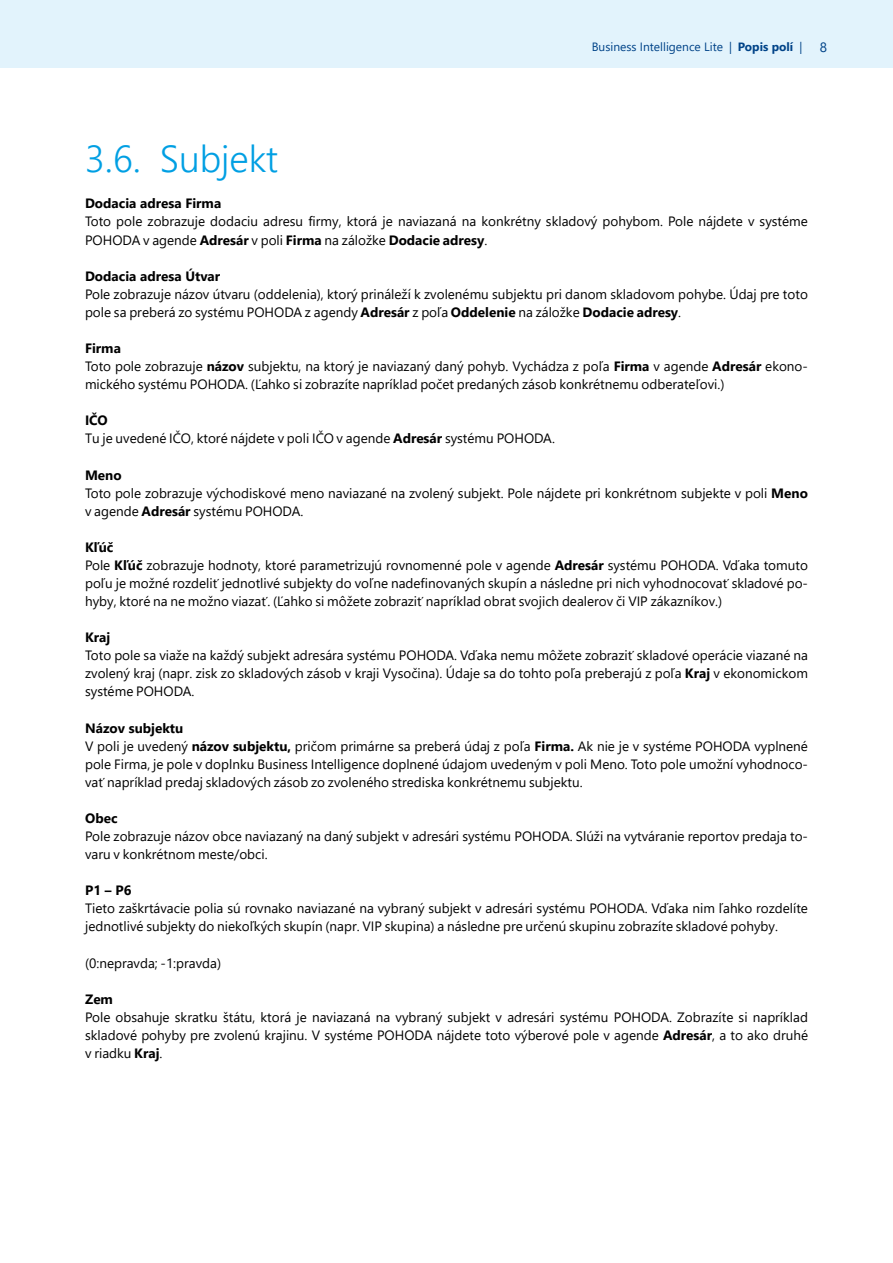
<style>
.page{position:relative;width:893px;height:1263px;background:#fff}
.page>*{position:absolute;margin:0;border:0;box-sizing:border-box;transform-origin:0 0}
.t1{font:300 37.5px "Segoe UI";color:#009fe3}
.t2{font:13.5px/18.1px "Segoe UI";color:#000}
.t3{font:700 13.5px "Segoe UI";color:#000}
.t4{font:13.5px "Segoe UI";color:#004388}
.t5{font:12px "Segoe UI";color:#004388}
.s1{font-weight:700}
</style>
<div class="page">
<div style="left:0;top:0;width:893px;height:68px;background:#e2f3fc"></div>
<p class="t5" style="left:592px;top:36px;width:212px">Business Intelligence Lite | <span class="s1">Popis polí</span> |</p>
<p class="t4" style="left:820px;top:35px;width:9px">8</p>
<h1 class="t1" style="left:85px;top:124px;width:195px">3.6. Subjekt</h1>
<p class="t3" style="left:85px;top:191px;width:138px">Dodacia adresa Firma</p>
<p class="t2" style="left:85px;top:211px;width:724px">Toto pole zobrazuje dodaciu adresu firmy, ktorá je naviazaná na konkrétny skladový pohybom. Pole nájdete v systéme<br>POHODA v agende <span class="s1">Adresár</span> v poli <span class="s1">Firma</span> na záložke <span class="s1">Dodacie adresy</span>.</p>
<p class="t3" style="left:85px;top:263px;width:137px">Dodacia adresa Útvar</p>
<p class="t2" style="left:85px;top:284px;width:724px">Pole zobrazuje názov útvaru (oddelenia), ktorý prináleží k zvolenému subjektu pri danom skladovom pohybe. Údaj pre toto pole sa preberá zo systému POHODA z agendy <span class="s1">Adresár</span> z poľa <span class="s1">Oddelenie</span> na záložke <span class="s1">Dodacie adresy</span>.</p>
<p class="t2" style="left:85px;top:338px;width:724px"><span class="s1">Firma<br></span>Toto pole zobrazuje <span class="s1">názov</span> subjektu, na ktorý je naviazaný daný pohyb. Vychádza z poľa <span class="s1">Firma</span> v agende <span class="s1">Adresár</span> ekono&shy;mického systému POHODA. (Ľahko si zobrazíte napríklad počet predaných zásob konkrétnemu odberateľovi.)</p>
<p class="t2" style="left:85px;top:410px;width:471px"><span class="s1">IČO<br></span>Tu je uvedené IČO, ktoré nájdete v poli IČO v agende <span class="s1">Adresár</span> systému POHODA.</p>
<p class="t2" style="left:85px;top:464px;width:724px"><span class="s1">Meno<br></span>Toto pole zobrazuje východiskové meno naviazané na zvolený subjekt. Pole nájdete pri konkrétnom subjekte v poli <span class="s1">Meno </span>v agende <span class="s1">Adresár</span> systému POHODA.</p>
<p class="t2" style="left:85px;top:537px;width:724px"><span class="s1">Kľúč<br></span>Pole <span class="s1">Kľúč</span> zobrazuje hodnoty, ktoré parametrizujú rovnomenné pole v agende <span class="s1">Adresár</span> systému POHODA. Vďaka tomuto poľu je možné rozdeliť jednotlivé subjekty do voľne nadefinovaných skupín a následne pri nich vyhodnocovať skladové po&shy;hyby, ktoré na ne možno viazať. (Ľahko si môžete zobraziť napríklad obrat svojich dealerov či VIP zákazníkov.)</p>
<p class="t3" style="left:85px;top:625px;width:27px">Kraj</p>
<p class="t2" style="left:85px;top:645px;width:724px;text-align:justify">Toto pole sa viaže na každý subjekt adresára systému POHODA. Vďaka nemu môžete zobraziť skladové operácie viazané na zvolený kraj (napr. zisk zo skladových zásob v kraji Vysočina). Údaje sa do tohto poľa preberajú z poľa <span class="s1">Kraj</span> v ekonomickom systéme POHODA.</p>
<p class="t2" style="left:85px;top:717px;width:724px"><span class="s1">Názov subjektu<br></span>V poli je uvedený <span class="s1">názov subjektu,</span> pričom primárne sa preberá údaj z poľa <span class="s1">Firma.</span> Ak nie je v systéme POHODA vyplnené pole Firma, je pole v doplnku Business Intelligence doplnené údajom uvedeným v poli Meno. Toto pole umožní vyhodnoco&shy;vať napríklad predaj skladových zásob zo zvoleného strediska konkrétnemu subjektu.</p>
<p class="t3" style="left:85px;top:805px;width:34px">Obec</p>
<p class="t2" style="left:85px;top:826px;width:724px">Pole zobrazuje názov obce naviazaný na daný subjekt v adresári systému POHODA. Slúži na vytváranie reportov predaja to&shy;varu v konkrétnom meste/obci.</p>
<p class="t3" style="left:85px;top:878px;width:48px">P1 – P6</p>
<p class="t2" style="left:85px;top:898px;width:724px">Tieto zaškrtávacie polia sú rovnako naviazané na vybraný subjekt v adresári systému POHODA. Vďaka nim ľahko rozdelíte jednotlivé subjekty do niekoľkých skupín (napr. VIP skupina) a následne pre určenú skupinu zobrazíte skladové pohyby.</p>
<p class="t2" style="left:85px;top:952px;width:137px">(0:nepravda; -1:pravda)</p>
<p class="t3" style="left:85px;top:986px;width:29px">Zem</p>
<p class="t2" style="left:85px;top:1007px;width:724px;text-align:justify">Pole obsahuje skratku štátu, ktorá je naviazaná na vybraný subjekt v adresári systému POHODA. Zobrazíte si napríklad skladové pohyby pre zvolenú krajinu. V systéme POHODA nájdete toto výberové pole v agende <span class="s1">Adresár</span>, a to ako druhé v riadku <span class="s1">Kraj</span>.</p>
</div>
